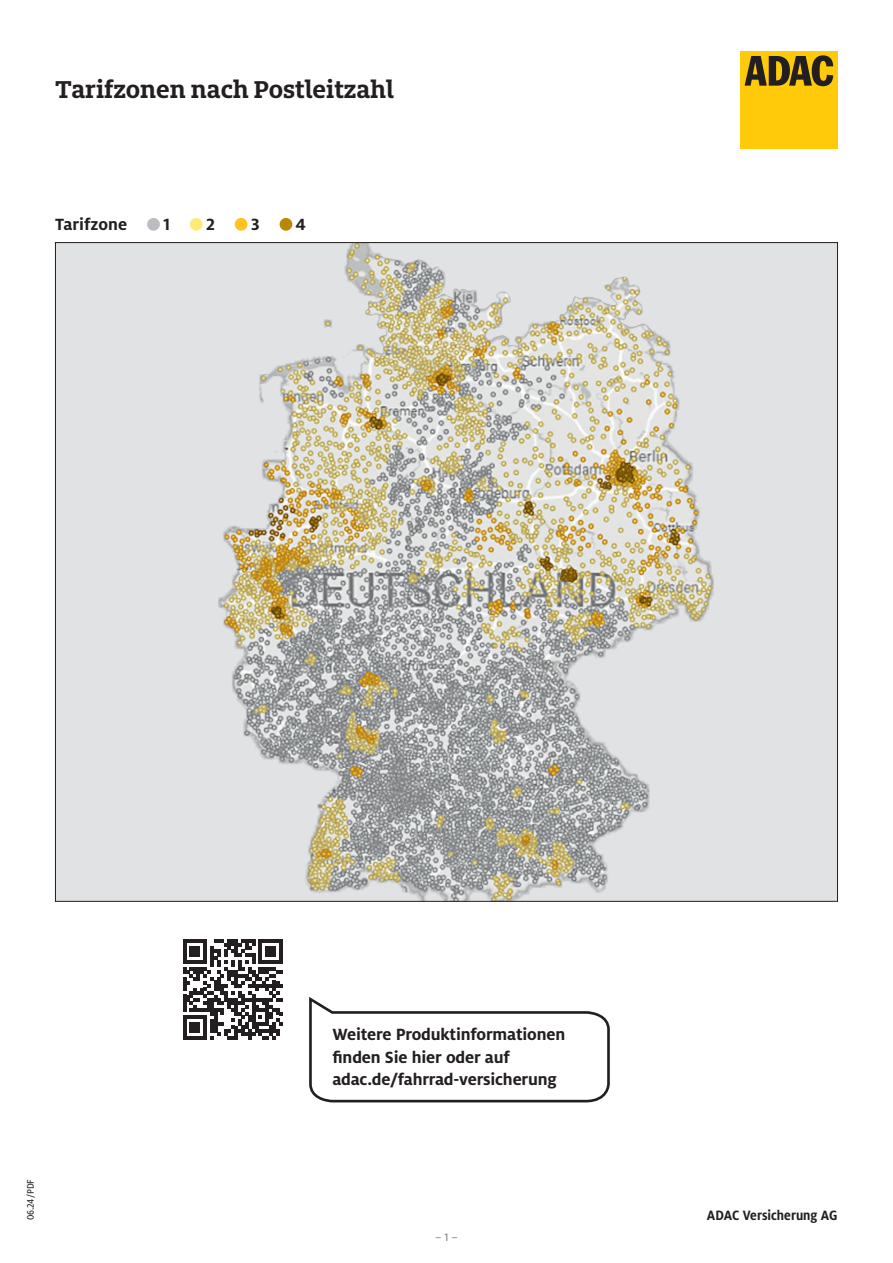
<style>
.page{position:relative;width:893px;height:1263px;background:#fff}
.page>*{position:absolute;margin:0;border:0;box-sizing:border-box;transform-origin:0 0}
.t1{font:700 27px "Milo Slab ADAC";color:#231f20}
.t2{font:700 18px/22.5px "Milo ADAC";letter-spacing:-.01em;color:#231f20}
.t3{font:700 15px "Milo Nar ADAC";color:#231f20}
.t4{font:12px "Milo ADAC Text";color:#808285}
.t5{font:10.5px "Milo Nar ADAC";color:#231f20}
</style>
<div class="page">
<div style="left:740px;top:51px;width:98px;height:98px;background:#feca0a"></div>
<svg style="left:745px;top:55px;width:88px;height:31px"></svg>
<div style="left:55px;top:243px;width:782px;height:658px;background:#e1e2e4"></div>
<img style="left:218px;top:244px;width:496px;height:656px">
<div style="left:280px;top:218px;width:12px;height:13px;background:#ba8808;border-radius:50%"></div>
<div style="left:235px;top:218px;width:12px;height:13px;background:#fec221;border-radius:50%"></div>
<div style="left:190px;top:218px;width:13px;height:13px;background:#ffea77;border-radius:50%"></div>
<div style="left:147px;top:218px;width:13px;height:13px;background:#bcbdc0;border-radius:50%"></div>
<svg style="left:183px;top:939px;width:100px;height:100px"></svg>
<svg style="left:309px;top:997px;width:301px;height:106px"></svg>
<h1 class="t1" style="left:55px;top:72px;width:340px">Tarifzonen nach Postleitzahl</h1>
<p class="t2" style="left:55px;top:213px;width:73px">Tarifzone</p>
<p class="t2" style="left:163px;top:213px;width:8px">1</p>
<p class="t2" style="left:206px;top:213px;width:10px">2</p>
<p class="t2" style="left:251px;top:213px;width:10px">3</p>
<p class="t2" style="left:296px;top:213px;width:12px">4</p>
<p class="t5" style="left:25px;top:1220px;width:43px;rotate:-90deg">06.24/PDF</p>
<p class="t2" style="left:332px;top:1023px;width:234px">Weitere Produktinformationen finden Sie hier oder auf adac.de/fahrrad-versicherung</p>
<p class="t4" style="left:435px;top:1230px;width:24px">– 1 –</p>
<p class="t3" style="left:707px;top:1206px;width:132px">ADAC Versicherung AG</p>
</div>
